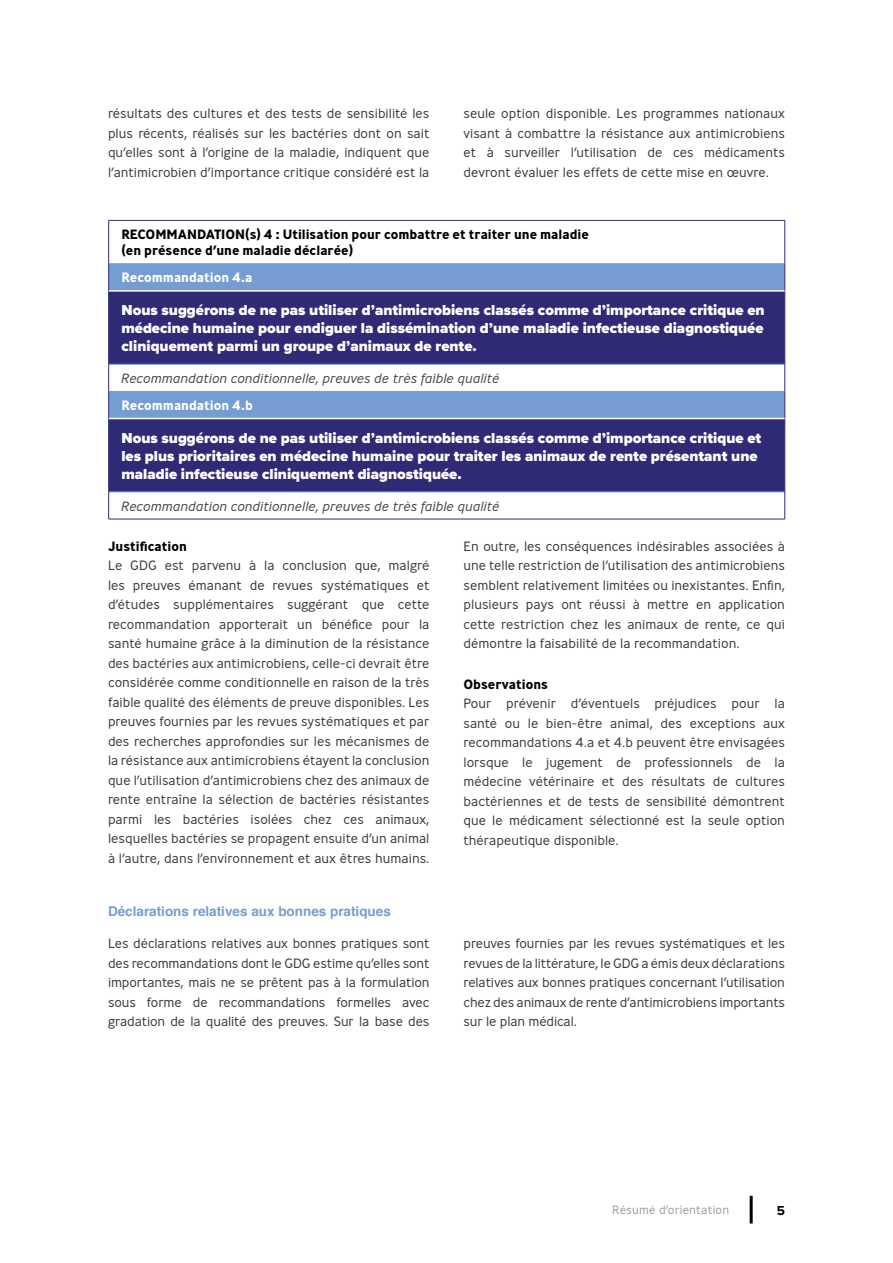
<style>
.page{position:relative;width:893px;height:1263px;background:#fff}
.page>*{position:absolute;margin:0;border:0;box-sizing:border-box;transform-origin:0 0}
.t1{font:900 15px/18px "Proxima Nova";color:#fff;text-align:justify}
.t2{font:300 13.5px/19.5px "Ministry";color:#3c3c3b;text-align:justify}
.t3{font:700 13.5px/16.2px "Ministry";color:#000}
.t4{font:italic 300 13.5px "Ministry";color:#4a4a49}
.t5{font:700 13.5px "Helvetica";color:#769dd2}
.t6{font:700 13.5px "Ministry";color:#fff}
.t7{font:700 13.5px "Proxima Nova";color:#000}
.t8{font:300 12px "Ministry";letter-spacing:.01em;color:#9d9d9c}
</style>
<div class="page">
<div style="left:109px;top:264px;width:675px;height:26px;background:#769dd2"></div>
<svg style="left:109px;top:292px;width:675px;height:200px;background:#545694"></svg>
<hr style="left:109px;top:263px;width:676px;height:1px;background:#769dd2">
<hr style="left:109px;top:364px;width:676px;height:1px;background:#769dd2">
<hr style="left:109px;top:391px;width:676px;height:1px;background:#769dd2">
<hr style="left:109px;top:492px;width:676px;height:1px;background:#769dd2">
<hr style="left:108px;top:220px;width:677px;height:1px;background:#2f2a75">
<hr style="left:108px;top:221px;width:1px;height:43px;background:#2f2a75">
<hr style="left:784px;top:221px;width:1px;height:43px;background:#2f2a75">
<svg style="left:108px;top:264px;width:1px;height:27px"></svg>
<svg style="left:784px;top:264px;width:1px;height:26px"></svg>
<hr style="left:108px;top:291px;width:1px;height:73px;background:#2f2a75">
<hr style="left:784px;top:291px;width:1px;height:73px;background:#2f2a75">
<svg style="left:108px;top:364px;width:1px;height:54px"></svg>
<svg style="left:784px;top:364px;width:1px;height:54px"></svg>
<hr style="left:108px;top:418px;width:1px;height:74px;background:#2f2a75">
<hr style="left:784px;top:418px;width:1px;height:74px;background:#2f2a75">
<svg style="left:108px;top:492px;width:1px;height:27px"></svg>
<svg style="left:784px;top:492px;width:1px;height:27px"></svg>
<hr style="left:108px;top:519px;width:677px;height:1px;background:#2f2a75">
<hr style="left:109px;top:290px;width:676px;height:2px;background:#fff">
<hr style="left:109px;top:418px;width:676px;height:1px;background:#fff">
<hr style="left:750px;top:1196px;width:3px;height:27px;background:#000">
<p class="t2" style="left:108px;top:103px;width:323px">résultats des cultures et des tests de sensibilité les plus récents, réalisés sur les bactéries dont on sait qu’elles sont à l’origine de la maladie, indiquent que l’antimicrobien d’importance critique considéré est la</p>
<p class="t2" style="left:463px;top:103px;width:323px">seule option disponible. Les programmes nationaux visant à combattre la résistance aux antimicrobiens et à surveiller l’utilisation de ces médicaments devront évaluer les effets de cette mise en œuvre.</p>
<p class="t3" style="left:121px;top:226px;width:469px">RECOMMANDATION(s) 4 : Utilisation pour combattre et traiter une maladie (en présence d’une maladie déclarée)</p>
<p class="t6" style="left:121px;top:269px;width:133px">Recommandation 4.a</p>
<p class="t1" style="left:121px;top:301px;width:645px">Nous suggérons de ne pas utiliser d’antimicrobiens classés comme d’importance critique en médecine humaine pour endiguer la dissémination d’une maladie infectieuse diagnostiquée cliniquement parmi un groupe d’animaux de rente.</p>
<p class="t4" style="left:121px;top:370px;width:380px">Recommandation conditionnelle, preuves de très faible qualité</p>
<p class="t6" style="left:121px;top:397px;width:133px">Recommandation 4.b</p>
<p class="t1" style="left:121px;top:429px;width:641px;text-align:left">Nous suggérons de ne pas utiliser d’antimicrobiens classés comme d’importance critique et les plus prioritaires en médecine humaine pour traiter les animaux de rente présentant une maladie infectieuse cliniquement diagnostiquée.</p>
<p class="t4" style="left:121px;top:497px;width:380px">Recommandation conditionnelle, preuves de très faible qualité</p>
<p class="t3" style="left:108px;top:537px;width:80px">Justification</p>
<p class="t2" style="left:108px;top:555px;width:323px">Le GDG est parvenu à la conclusion que, malgré les preuves émanant de revues systématiques et d’études supplémentaires suggérant que cette recommandation apporterait un bénéfice pour la santé humaine grâce à la diminution de la résistance des bactéries aux antimicrobiens, celle-ci devrait être considérée comme conditionnelle en raison de la très faible qualité des éléments de preuve disponibles. Les preuves fournies par les revues systématiques et par des recherches approfondies sur les mécanismes de la résistance aux antimicrobiens étayent la conclusion que l’utilisation d’antimicrobiens chez des animaux de rente entraîne la sélection de bactéries résistantes parmi les bactéries isolées chez ces animaux, lesquelles bactéries se propagent ensuite d’un animal à l’autre, dans l’environnement et aux êtres humains.</p>
<p class="t2" style="left:463px;top:536px;width:323px">En outre, les conséquences indésirables associées à une telle restriction de l’utilisation des antimicrobiens semblent relativement limitées ou inexistantes. Enfin, plusieurs pays ont réussi à mettre en application cette restriction chez les animaux de rente, ce qui démontre la faisabilité de la recommandation.</p>
<p class="t3" style="left:463px;top:676px;width:86px">Observations</p>
<p class="t2" style="left:463px;top:694px;width:323px">Pour prévenir d’éventuels préjudices pour la santé ou le bien-être animal, des exceptions aux recommandations 4.a et 4.b peuvent être envisagées lorsque le jugement de professionnels de la médecine vétérinaire et des résultats de cultures bactériennes et de tests de sensibilité démontrent que le médicament sélectionné est la seule option thérapeutique disponible.</p>
<p class="t5" style="left:108px;top:900px;width:284px">Déclarations relatives aux bonnes pratiques</p>
<p class="t2" style="left:108px;top:933px;width:323px">Les déclarations relatives aux bonnes pratiques sont des recommandations dont le GDG estime qu’elles sont importantes, mais ne se prêtent pas à la formulation sous forme de recommandations formelles avec gradation de la qualité des preuves. Sur la base des</p>
<p class="t2" style="left:463px;top:933px;width:323px">preuves fournies par les revues systématiques et les revues de la littérature, le GDG a émis deux déclarations relatives aux bonnes pratiques concernant l’utilisation chez des animaux de rente d’antimicrobiens importants sur le plan médical.</p>
<p class="t8" style="left:612px;top:1202px;width:119px">Résumé d’orientation</p>
<p class="t7" style="left:777px;top:1200px;width:10px">5</p>
</div>
